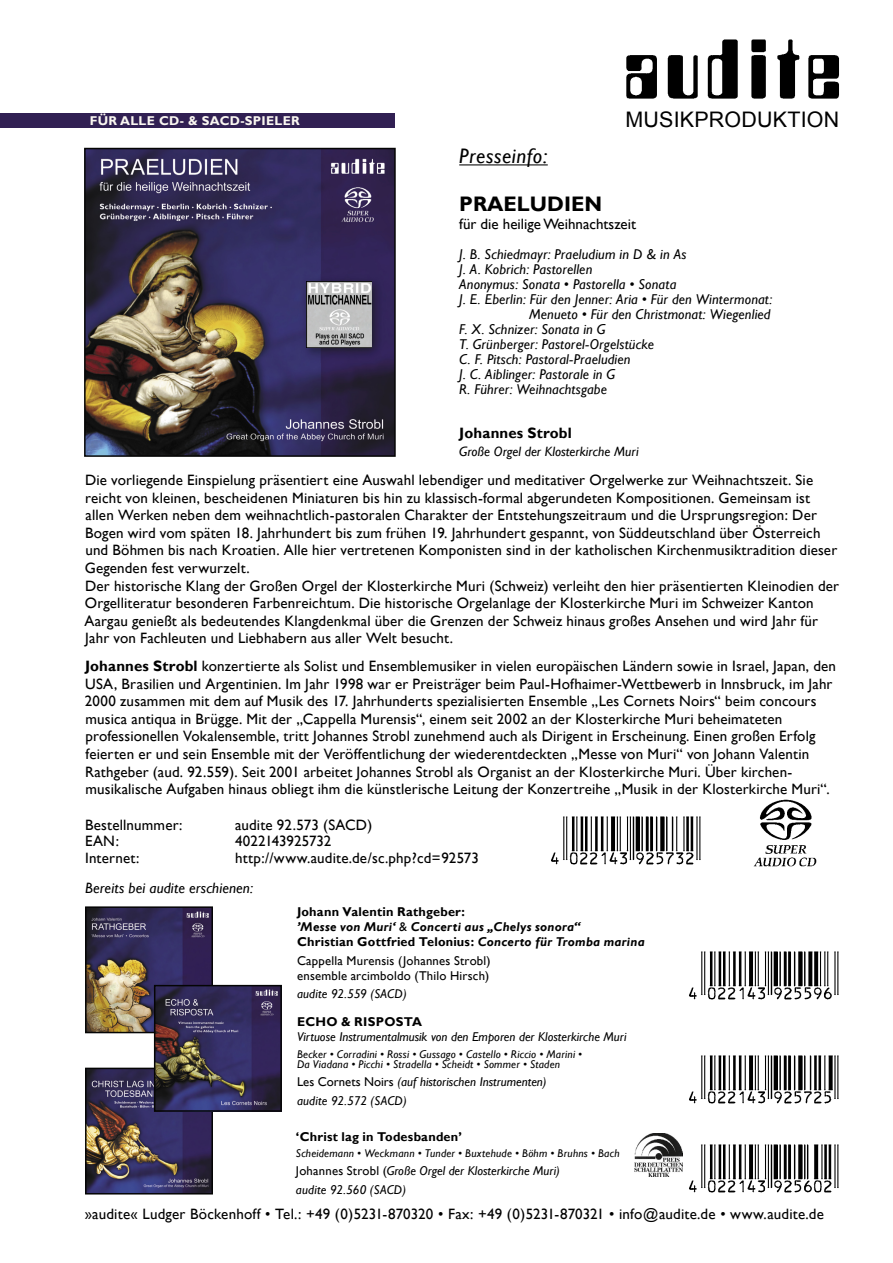
<style>
.page{position:relative;width:893px;height:1263px;background:#fff}
.page>*{position:absolute;margin:0;border:0;box-sizing:border-box;transform-origin:0 0}
.t1{font:21.45px "Arial";letter-spacing:.01em;color:#000}
.t2{font:italic 21px "Gill Sans";letter-spacing:.03em;color:#000}
.t3{font:700 21px "Gill Sans";color:#000}
.t4{font:15px/17.5px "Gill Sans";letter-spacing:.01em;color:#000}
.t5{font:italic 15px "Gill Sans";letter-spacing:.01em;color:#000}
.t6{font:700 15px "Gill Sans";letter-spacing:.01em;color:#000}
.t7{font:italic 14.25px "Gill Sans";letter-spacing:.01em;color:#000}
.t8{font:italic 13.5px "Gill Sans";color:#000}
.t9{font:italic 12.75px/18.3px "Gill Sans";color:#000}
.t10{font:italic 700 12.75px/15.3px "Gill Sans";letter-spacing:.02em;color:#000}
.t11{font:12.75px/15.3px "Gill Sans";letter-spacing:.015em;color:#000}
.t12{font:700 12.75px "Gill Sans";letter-spacing:.015em;color:#000}
.t13{font:700 12.75px "Gill Sans";letter-spacing:.025em;color:#faf7f1}
.t14{font:italic 11.25px/10.5px "Gill Sans";letter-spacing:.02em;color:#000}
.s1{font-weight:700}
.s2{font-style:normal}
.s3{font-weight:400;font-style:normal}
</style>
<div class="page">
<hr style="left:459px;top:164px;width:89px;height:1px;background:#000">
<img style="left:87px;top:151px;width:306px;height:303px">
<div style="left:84px;top:148px;width:312px;height:309px;border:2px solid #050505"></div>
<div style="left:0;top:113px;width:394px;height:15px;background:#312053"></div>
<img style="left:551px;top:816px;width:150px;height:49px">
<img style="left:754px;top:799px;width:62px;height:67px">
<img style="left:626px;top:39px;width:213px;height:60px">
<img style="left:299px;top:274px;width:88px;height:88px">
<img style="left:306px;top:281px;width:66px;height:67px">
<img style="left:689px;top:1144px;width:150px;height:49px">
<img style="left:689px;top:951px;width:150px;height:49px">
<img style="left:88px;top:909px;width:122px;height:121px">
<div style="left:85px;top:906px;width:128px;height:127px;border:2px solid #050505"></div>
<img style="left:689px;top:1055px;width:150px;height:49px">
<img style="left:88px;top:1071px;width:122px;height:120px">
<div style="left:85px;top:1068px;width:128px;height:126px;border:2px solid #050505"></div>
<img style="left:157px;top:988px;width:122px;height:121px">
<div style="left:154px;top:985px;width:128px;height:127px;border:2px solid #050505"></div>
<img style="left:634px;top:1133px;width:48px;height:43px">
<p class="t13" style="left:90px;top:113px;width:212px">FÜR ALLE CD- &amp; SACD-SPIELER</p>
<h1 class="t1" style="left:625px;top:105px;width:215px">MUSIKPRODUKTION</h1>
<h2 class="t2" style="left:459px;top:144px;width:89px">Presseinfo:</h2>
<h2 class="t3" style="left:459px;top:191px;width:144px">PRAELUDIEN</h2>
<p class="t4" style="left:459px;top:215px;width:178px">für die heilige Weihnachtszeit</p>
<p class="t7" style="left:459px;top:246px;width:229px">J. B. Schiedmayr: Praeludium in D &amp; in As</p>
<p class="t7" style="left:459px;top:261px;width:135px">J. A. Kobrich: Pastorellen</p>
<p class="t7" style="left:459px;top:276px;width:219px">Anonymus: Sonata • Pastorella • Sonata</p>
<p class="t7" style="left:459px;top:291px;width:315px">J. E. Eberlin: Für den Jenner: Aria • Für den Wintermonat:</p>
<p class="t7" style="left:529px;top:306px;width:243px">Menueto • Für den Christmonat: Wiegenlied</p>
<p class="t7" style="left:459px;top:321px;width:148px">F. X. Schnizer: Sonata in G</p>
<p class="t7" style="left:459px;top:336px;width:196px">T. Grünberger: Pastorel-Orgelstücke</p>
<p class="t7" style="left:459px;top:351px;width:173px">C. F. Pitsch: Pastoral-Praeludien</p>
<p class="t7" style="left:459px;top:366px;width:157px">J. C. Aiblinger: Pastorale in G</p>
<p class="t7" style="left:459px;top:381px;width:149px">R. Führer: Weihnachtsgabe</p>
<p class="t6" style="left:459px;top:423px;width:114px">Johannes Strobl</p>
<p class="t8" style="left:459px;top:443px;width:181px">Große Orgel der Klosterkirche Muri</p>
<p class="t4" style="left:84px;top:472px;width:756px">Die vorliegende Einspielung präsentiert eine Auswahl lebendiger und meditativer Orgelwerke zur Weih nachts zeit. Sie reicht von kleinen, bescheidenen Miniaturen bis hin zu klassisch-formal abgerundeten Kompositionen. Gemeinsam ist allen Werken neben dem weihnachtlich-pastoralen Charakter der Entstehungszeitraum und die Ursprungsregion: Der Bogen wird vom späten 18. Jahrhundert bis zum frühen 19. Jahrhundert gespannt, von Süddeutschland über Öster reich und Böhmen bis nach Kroatien. Alle hier vertretenen Komponisten sind in der katholischen Kirchenmusiktradition dieser Gegenden fest verwurzelt.<br>Der historische Klang der Großen Orgel der Klosterkirche Muri (Schweiz) verleiht den hier präsentierten Kleinodien der Orgelliteratur besonderen Farbenreichtum. Die historische Orgelanlage der Klosterkirche Muri im Schweizer Kanton Aargau genießt als bedeutendes Klangdenkmal über die Grenzen der Schweiz hinaus großes Ansehen und wird Jahr für Jahr von Fachleuten und Liebhabern aus aller Welt besucht.</p>
<p class="t4" style="left:85px;top:658px;width:753px"><span class="s1">Johannes Strobl</span> konzertierte als Solist und Ensemblemusiker in vielen europäischen Ländern sowie in Israel, Japan, den USA, Brasilien und Argentinien. Im Jahr 1998 war er Preisträger beim Paul-Hofhaimer-Wettbewerb in Inns bruck, im Jahr 2000 zusammen mit dem auf Musik des 17. Jahrhunderts spezialisierten Ensemble „Les Cornets Noirs“ beim concours musica antiqua in Brügge. Mit der „Cappella Murensis“, einem seit 2002 an der Klosterkirche Muri behei ma te ten professionellen Vokalensemble, tritt Johannes Strobl zunehmend auch als Diri gent in Erscheinung. Einen großen Erfolg feierten er und sein Ensemble mit der Veröffentlichung der wiederentdeckten „Messe von Muri“ von Johann Valentin Rathgeber (aud. 92.559). Seit 2001 arbeitet Johannes Strobl als Organist an der Klosterkirche Muri. Über kirchen&shy;musikalische Aufgaben hinaus obliegt ihm die künstlerische Leitung der Konzertreihe „Musik in der Klosterkirche Muri“.</p>
<p class="t4" style="left:85px;top:816px;width:99px">Bestellnummer:</p>
<p class="t4" style="left:235px;top:816px;width:139px">audite 92.573 (SACD)</p>
<p class="t4" style="left:85px;top:832px;width:36px">EAN:</p>
<p class="t4" style="left:235px;top:832px;width:98px">4022143925732</p>
<p class="t4" style="left:85px;top:849px;width:56px">Internet:</p>
<p class="t4" style="left:235px;top:849px;width:245px">http://www.audite.de/sc.php?cd=92573</p>
<p class="t5" style="left:85px;top:879px;width:170px">Bereits bei audite erschienen:</p>
<p class="t10" style="left:297px;top:904px;width:349px"><span class="s2">Johann Valentin Rathgeber:<br></span>’Messe von Muri‘ <span class="s3">&amp;</span> Concerti aus „Chelys sonora“<br><span class="s2">Christian Gottfried Telonius:</span> Concerto für Tromba marina</p>
<p class="t11" style="left:297px;top:953px;width:195px">Cappella Murensis (Johannes Strobl) ensemble arcimboldo (Thilo Hirsch)</p>
<p class="t9" style="left:297px;top:985px;width:111px">audite 92.559 (SACD)</p>
<p class="t12" style="left:297px;top:1014px;width:127px">ECHO &amp; RISPOSTA</p>
<p class="t9" style="left:297px;top:1028px;width:331px">Virtuose Instrumentalmusik von den Emporen der Klosterkirche Muri</p>
<p class="t14" style="left:297px;top:1049px;width:287px">Becker • Corradini • Rossi • Gussago • Castello • Riccio • Marini •<br>Da Viadana • Picchi • Stradella • Scheidt • Sommer • Staden</p>
<p class="t9" style="left:297px;top:1073px;width:251px"><span class="s2">Les Cornets Noirs</span> (auf historischen Instrumenten) audite 92.572 (SACD)</p>
<p class="t12" style="left:296px;top:1129px;width:167px">‘Christ lag in Todesbanden’</p>
<p class="t14" style="left:296px;top:1148px;width:325px">Scheidemann • Weckmann • Tunder • Buxtehude • Böhm • Bruhns • Bach</p>
<p class="t9" style="left:296px;top:1162px;width:265px"><span class="s2">Johannes Strobl (</span>Große Orgel der Klosterkirche Muri) audite 92.560 (SACD)</p>
<p class="t4" style="left:85px;top:1206px;width:741px">»audite« Ludger Böckenhoff • Tel.: +49 (0)5231-870320 • Fax: +49 (0)5231-870321 • info@audite.de • www.audite.de</p>
</div>
